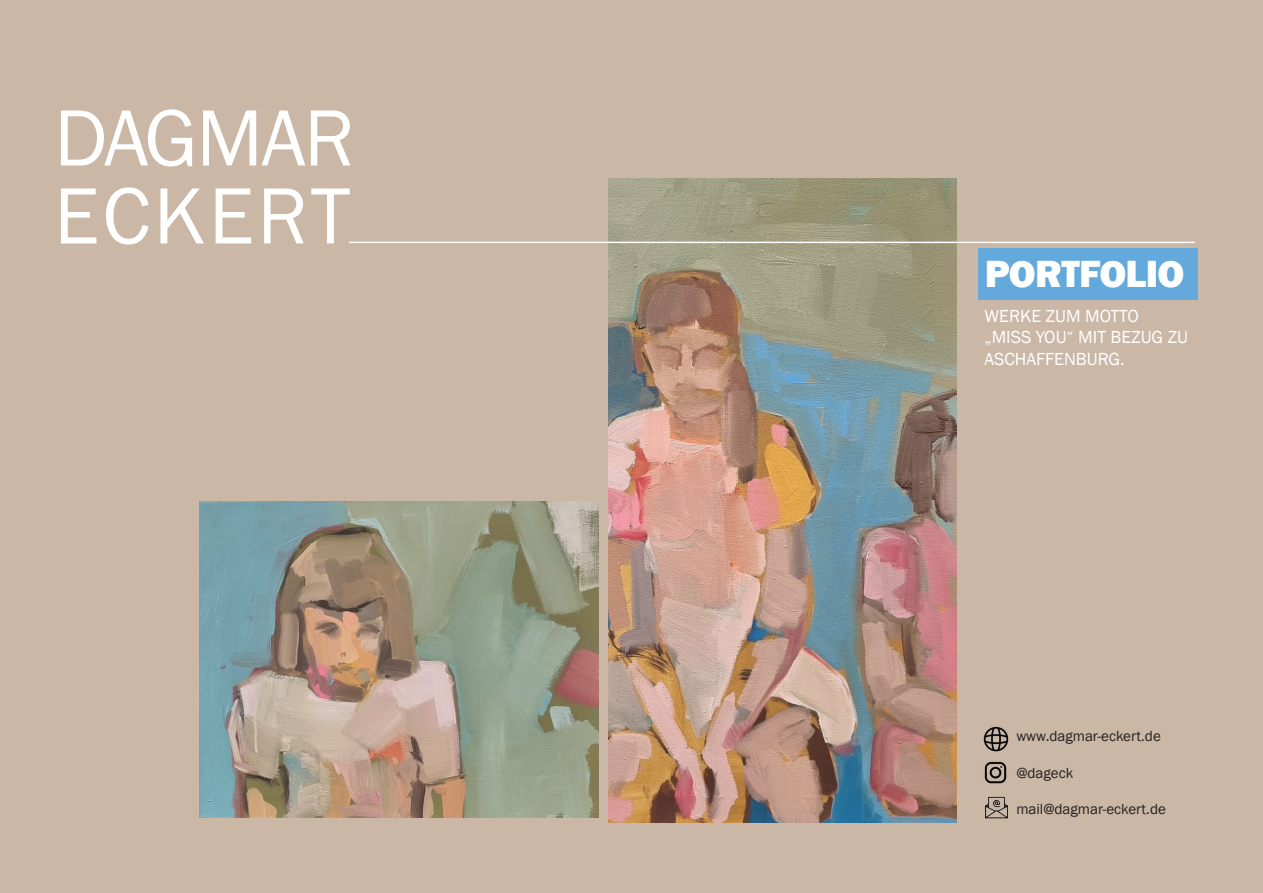
<style>
.page{position:relative;width:1263px;height:893px;background:#cab7a6}
.page>*{position:absolute;margin:0;border:0;box-sizing:border-box;transform-origin:0 0}
.t1{font:82.5px/78px "Franklin Gothic";letter-spacing:.005em;color:#fff}
.t2{font:800 39px "Franklin Gothic";letter-spacing:-.02em;color:#fff}
.t3{font:18px/21.6px "Franklin Gothic";color:#fff}
.t4{font:15px "Franklin Gothic";color:#231f20}
</style>
<div class="page">
<img style="left:200px;top:502px;width:398px;height:316px">
<img style="left:608px;top:179px;width:348px;height:644px">
<hr style="left:349px;top:242px;width:846px;height:1px;background:#fff">
<div style="left:978px;top:249px;width:219px;height:51px;background:#63a9dc"></div>
<img style="left:984px;top:761px;width:23px;height:23px">
<img style="left:986px;top:797px;width:22px;height:22px">
<img style="left:984px;top:726px;width:25px;height:25px">
<h1 class="t1" style="left:54px;top:101px;width:302px">DAGMAR<br>ECKERT</h1>
<h2 class="t2" style="left:985px;top:249px;width:201px">PORTFOLIO</h2>
<p class="t3" style="left:984px;top:305px;width:205px">WERKE ZUM MOTTO „MISS YOU“ MIT BEZUG ZU<br>ASCHAFFENBURG.</p>
<p class="t4" style="left:1016px;top:727px;width:146px">www.dagmar-eckert.de</p>
<p class="t4" style="left:1016px;top:763px;width:58px">@dageck</p>
<p class="t4" style="left:1016px;top:800px;width:151px">mail@dagmar-eckert.de</p>
</div>
